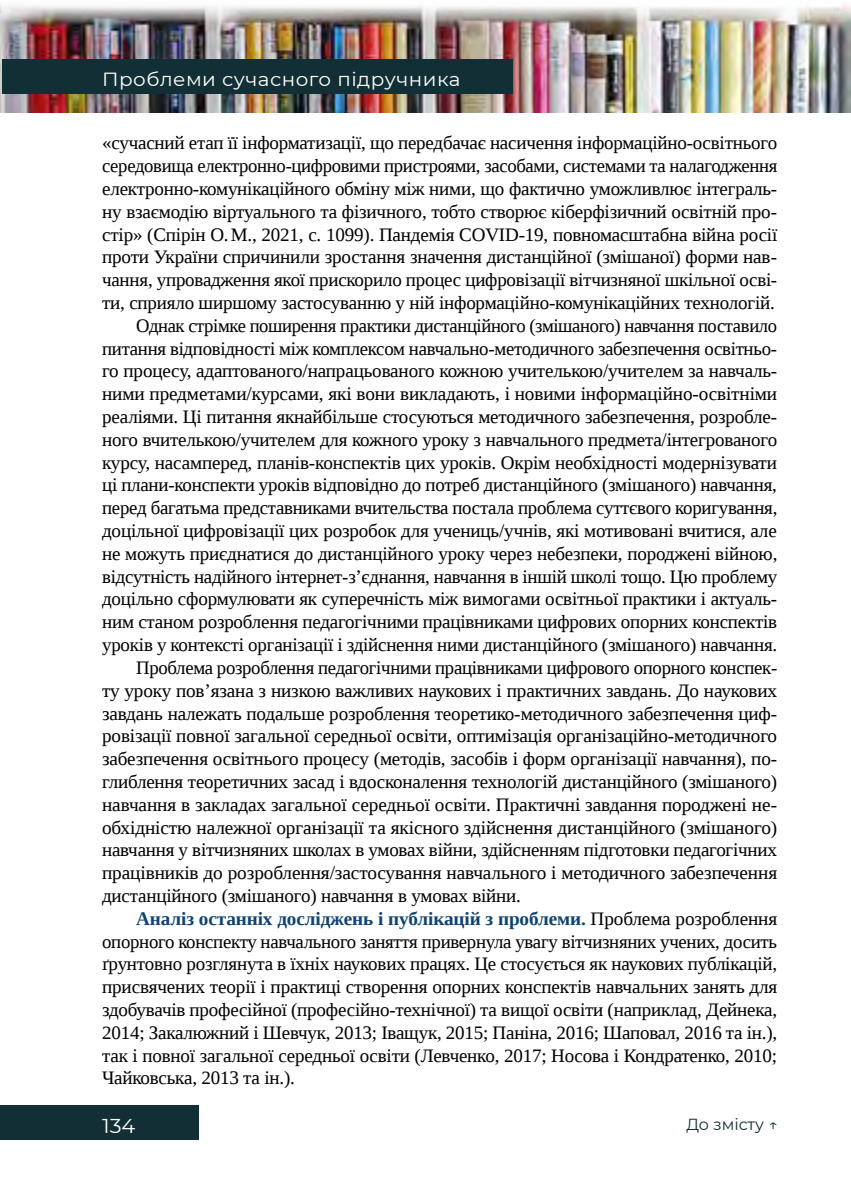
<style>
.page{position:relative;width:851px;height:1191px;background:#fff}
.page>*{position:absolute;margin:0;border:0;box-sizing:border-box;transform-origin:0 0}
.t1{font:20px "Montserrat";color:#fff;scale:1.05 1}
.t2{font:19px "Liberation Serif";letter-spacing:-.01em;color:#000}
.t3{font:700 19px "Liberation Serif";letter-spacing:-.005em;color:#0f4372}
.t4{font:19px "Montserrat";letter-spacing:.025em;color:#fff;scale:1.05 1}
.t5{font:16px "Montserrat";color:#122f35}
.s1{font-weight:400;color:#000}
</style>
<div class="page">
<img style="left:0;top:4px;width:850px;height:109px">
<div style="left:2px;top:60px;width:510px;height:34px;background:#122f35"></div>
<div style="left:0;top:1106px;width:198px;height:34px;background:#122f35"></div>
<p class="t4" style="left:102px;top:66px;width:343px">Проблеми сучасного підручника</p>
<p class="t2" style="left:102px;top:131px;width:676px">«сучасний етап її інформатизації, що передбачає насичення інформаційно-освітнього</p>
<p class="t2" style="left:102px;top:153px;width:676px">середовища електронно-цифровими пристроями, засобами, системами та налагодження</p>
<p class="t2" style="left:102px;top:176px;width:676px">електронно-комунікаційного обміну між ними, що фактично уможливлює інтеграль-</p>
<p class="t2" style="left:102px;top:199px;width:676px">ну взаємодію віртуального та фізичного, тобто створює кіберфізичний освітній про-</p>
<p class="t2" style="left:102px;top:222px;width:676px">стір» (Спірін О.М., 2021, с. 1099). Пандемія COVID‑19, повномасштабна війна росії</p>
<p class="t2" style="left:102px;top:245px;width:676px">проти України спричинили зростання значення дистанційної (змішаної) форми нав-</p>
<p class="t2" style="left:102px;top:267px;width:676px">чання, упровадження якої прискорило процес цифровізації вітчизняної шкільної осві-</p>
<p class="t2" style="left:102px;top:290px;width:674px">ти, сприяло ширшому застосуванню у ній інформаційно-комунікаційних технологій.</p>
<p class="t2" style="left:136px;top:313px;width:642px">Однак стрімке поширення практики дистанційного (змішаного) навчання поставило</p>
<p class="t2" style="left:102px;top:336px;width:676px">питання відповідності між комплексом навчально-методичного забезпечення освітньо-</p>
<p class="t2" style="left:102px;top:359px;width:676px">го процесу, адаптованого/напрацьованого кожною учителькою/учителем за навчаль-</p>
<p class="t2" style="left:102px;top:381px;width:676px">ними предметами/курсами, які вони викладають, і новими інформаційно-освітніми</p>
<p class="t2" style="left:102px;top:404px;width:676px">реаліями. Ці питання якнайбільше стосуються методичного забезпечення, розробле-</p>
<p class="t2" style="left:102px;top:427px;width:676px">ного вчителькою/учителем для кожного уроку з навчального предмета/інтегрованого</p>
<p class="t2" style="left:102px;top:450px;width:676px">курсу, насамперед, планів-конспектів цих уроків. Окрім необхідності модернізувати</p>
<p class="t2" style="left:102px;top:473px;width:676px">ці плани-конспекти уроків відповідно до потреб дистанційного (змішаного) навчання,</p>
<p class="t2" style="left:102px;top:495px;width:676px">перед багатьма представниками вчительства постала проблема суттєвого коригування,</p>
<p class="t2" style="left:102px;top:518px;width:676px">доцільної цифровізації цих розробок для учениць/учнів, які мотивовані вчитися, але</p>
<p class="t2" style="left:102px;top:541px;width:676px">не можуть приєднатися до дистанційного уроку через небезпеки, породжені війною,</p>
<p class="t2" style="left:102px;top:564px;width:676px">відсутність надійного інтернет-з’єднання, навчання в іншій школі тощо. Цю проблему</p>
<p class="t2" style="left:102px;top:587px;width:676px">доцільно сформулювати як суперечність між вимогами освітньої практики і актуаль-</p>
<p class="t2" style="left:102px;top:609px;width:676px">ним станом розроблення педагогічними працівниками цифрових опорних конспектів</p>
<p class="t2" style="left:102px;top:632px;width:676px">уроків у контексті організації і здійснення ними дистанційного (змішаного) навчання.</p>
<p class="t2" style="left:136px;top:655px;width:642px">Проблема розроблення педагогічними працівниками цифрового опорного конспек-</p>
<p class="t2" style="left:102px;top:678px;width:676px">ту уроку пов’язана з низкою важливих наукових і практичних завдань. До наукових</p>
<p class="t2" style="left:102px;top:701px;width:676px">завдань належать подальше розроблення теоретико-методичного забезпечення циф-</p>
<p class="t2" style="left:102px;top:723px;width:676px">ровізації повної загальної середньої освіти, оптимізація організаційно-методичного</p>
<p class="t2" style="left:102px;top:746px;width:676px">забезпечення освітнього процесу (методів, засобів і форм організації навчання), по-</p>
<p class="t2" style="left:102px;top:769px;width:676px">глиблення теоретичних засад і вдосконалення технологій дистанційного (змішаного)</p>
<p class="t2" style="left:102px;top:792px;width:676px">навчання в закладах загальної середньої освіти. Практичні завдання породжені не-</p>
<p class="t2" style="left:102px;top:815px;width:676px">обхідністю належної організації та якісного здійснення дистанційного (змішаного)</p>
<p class="t2" style="left:102px;top:837px;width:676px">навчання у вітчизняних школах в умовах війни, здійсненням підготовки педагогічних</p>
<p class="t2" style="left:102px;top:860px;width:676px">працівників до розроблення/застосування навчального і методичного забезпечення</p>
<p class="t2" style="left:102px;top:883px;width:420px">дистанційного (змішаного) навчання в умовах війни.</p>
<p class="t3" style="left:136px;top:905px;width:642px">Аналіз останніх досліджень і публікацій з проблеми. <span class="s1">Проблема розроблення</span></p>
<p class="t2" style="left:102px;top:929px;width:676px">опорного конспекту навчального заняття привернула увагу вітчизняних учених, досить</p>
<p class="t2" style="left:102px;top:951px;width:676px">ґрунтовно розглянута в їхніх наукових працях. Це стосується як наукових публікацій,</p>
<p class="t2" style="left:102px;top:974px;width:676px">присвячених теорії і практиці створення опорних конспектів навчальних занять для</p>
<p class="t2" style="left:102px;top:997px;width:676px">здобувачів професійної (професійно-технічної) та вищої освіти (наприклад, Дейнека,</p>
<p class="t2" style="left:102px;top:1020px;width:676px">2014; Закалюжний і Шевчук, 2013; Іващук, 2015; Паніна, 2016; Шаповал, 2016 та ін.),</p>
<p class="t2" style="left:102px;top:1043px;width:676px">так і повної загальної середньої освіти (Левченко, 2017; Носова і Кондратенко, 2010;</p>
<p class="t2" style="left:102px;top:1065px;width:194px">Чайковська, 2013 та ін.).</p>
<p class="t5" style="left:686px;top:1113px;width:93px">До змісту ↑</p>
<p class="t1" style="left:102px;top:1111px;width:33px">134</p>
</div>
